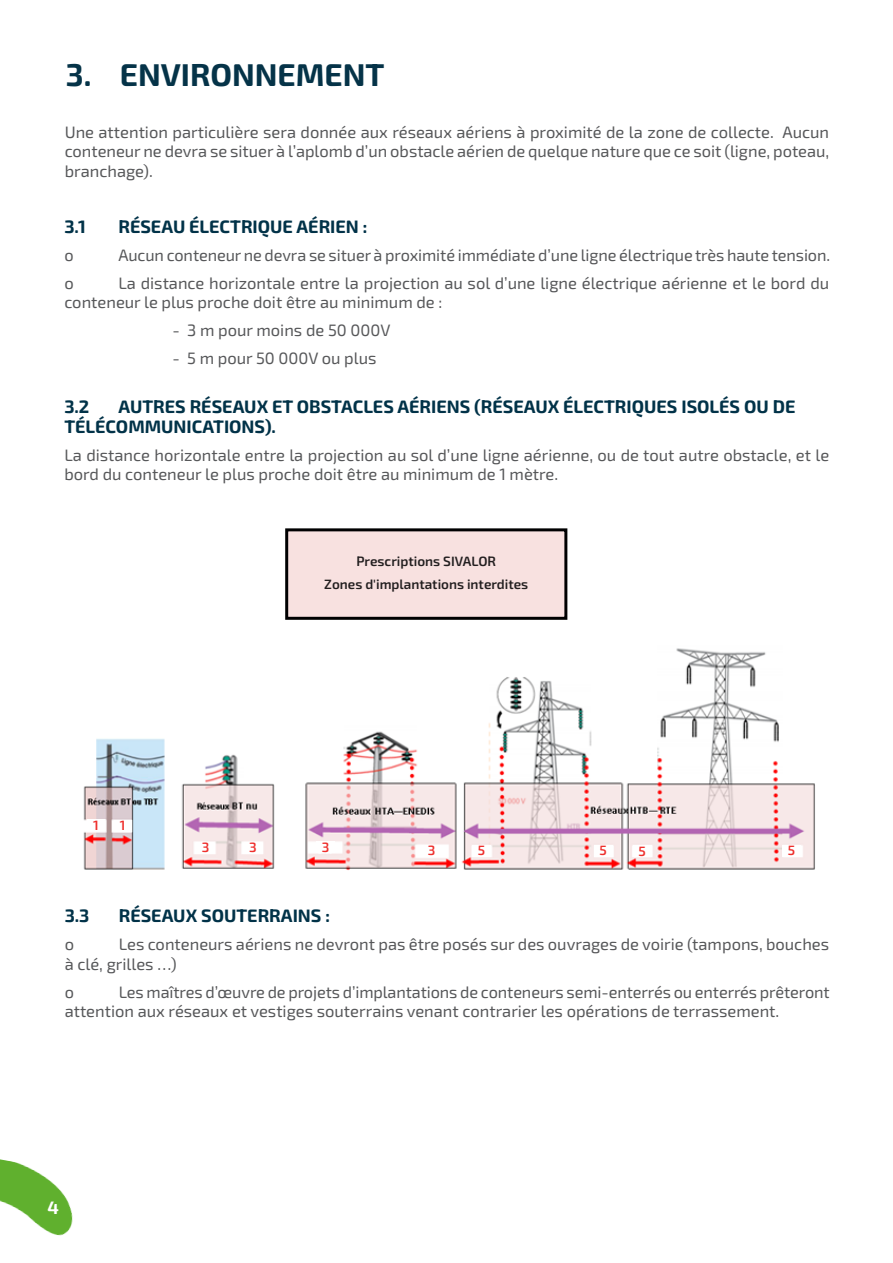
<style>
.page{position:relative;width:893px;height:1263px;background:#fff}
.page>*{position:absolute;margin:0;border:0;box-sizing:border-box;transform-origin:0 0}
.t1{font:700 31.5px "Exo 2";color:#053348}
.texte_rédac{font:700 18px/19.5px "Exo 2";color:#013248}
.t2{font:700 18px "Exo 2";color:#fff}
.texte_rédac-2{font:16.5px/19.5px "Exo 2";color:#57585a}
.t3{font:600 13.5px "Exo 2";color:#231f20}
.t4{font:600 13.5px "Exo 2";color:#ee302d}
</style>
<div class="page">
<img style="left:0;top:1159px;width:73px;height:77px">
<svg style="left:49px;top:1159px;width:24px;height:41px"></svg>
<img style="left:83px;top:648px;width:732px;height:222px">
<div style="left:87px;top:819px;width:19px;height:12px;background:#fff"></div>
<div style="left:113px;top:820px;width:19px;height:12px;background:#fff"></div>
<div style="left:197px;top:842px;width:17px;height:11px;background:#fff"></div>
<div style="left:244px;top:842px;width:18px;height:11px;background:#fff"></div>
<div style="left:317px;top:841px;width:18px;height:12px;background:#fff"></div>
<div style="left:422px;top:846px;width:18px;height:11px;background:#fff"></div>
<div style="left:473px;top:845px;width:18px;height:11px;background:#fff"></div>
<div style="left:594px;top:845px;width:18px;height:11px;background:#fff"></div>
<div style="left:633px;top:846px;width:18px;height:11px;background:#fff"></div>
<div style="left:783px;top:845px;width:18px;height:11px;background:#fff"></div>
<div style="left:285px;top:528px;width:282px;height:92px;background:#f8e1e0;border:3px solid #000001"></div>
<p class="t1" style="left:66px;top:53px;width:320px">3. ENVIRONNEMENT</p>
<p class="texte_rédac-2" style="left:65px;top:121px;width:766px;text-align:justify">Une attention particulière sera donnée aux réseaux aériens à proximité de la zone de collecte. Aucun conteneur ne devra se situer à l’aplomb d’un obstacle aérien de quelque nature que ce soit (ligne, poteau, branchage).</p>
<p class="texte_rédac" style="left:64px;top:216px;width:23px">3.1</p>
<p class="texte_rédac" style="left:118px;top:216px;width:251px">RÉSEAU ÉLECTRIQUE AÉRIEN :</p>
<p class="texte_rédac-2" style="left:64px;top:245px;width:11px">o</p>
<p class="texte_rédac-2" style="left:118px;top:245px;width:713px">Aucun conteneur ne devra se situer à proximité immédiate d’une ligne électrique très haute tension.</p>
<p class="texte_rédac-2" style="left:64px;top:273px;width:11px">o</p>
<p class="texte_rédac-2" style="left:64px;top:273px;width:766px;text-indent:54px">La distance horizontale entre la projection au sol d’une ligne électrique aérienne et le bord du conteneur le plus proche doit être au minimum de :</p>
<p class="texte_rédac-2" style="left:172px;top:320px;width:219px">- 3 m pour moins de 50 000V</p>
<p class="texte_rédac-2" style="left:172px;top:348px;width:206px">- 5 m pour 50 000V ou plus</p>
<p class="texte_rédac" style="left:64px;top:396px;width:27px">3.2</p>
<p class="texte_rédac" style="left:64px;top:396px;width:732px;text-indent:54px">AUTRES RÉSEAUX ET OBSTACLES AÉRIENS (RÉSEAUX ÉLECTRIQUES ISOLÉS OU DE<br>TÉLÉCOMMUNICATIONS).</p>
<p class="texte_rédac-2" style="left:64px;top:445px;width:766px">La distance horizontale entre la projection au sol d’une ligne aérienne, ou de tout autre obstacle, et le bord du conteneur le plus proche doit être au minimum de 1 mètre.</p>
<p class="t3" style="left:356px;top:551px;width:141px">Prescriptions SIVALOR</p>
<p class="t3" style="left:324px;top:575px;width:205px">Zones d'implantations interdites</p>
<p class="t4" style="left:93px;top:816px;width:7px">1</p>
<p class="t4" style="left:120px;top:816px;width:7px">1</p>
<p class="t4" style="left:202px;top:838px;width:9px">3</p>
<p class="t4" style="left:249px;top:838px;width:9px">3</p>
<p class="t4" style="left:322px;top:837px;width:9px">3</p>
<p class="t4" style="left:428px;top:841px;width:9px">3</p>
<p class="t4" style="left:478px;top:841px;width:9px">5</p>
<p class="t4" style="left:599px;top:841px;width:9px">5</p>
<p class="t4" style="left:638px;top:842px;width:9px">5</p>
<p class="t4" style="left:788px;top:841px;width:9px">5</p>
<p class="texte_rédac" style="left:65px;top:906px;width:26px">3.3</p>
<p class="texte_rédac" style="left:119px;top:906px;width:213px">RÉSEAUX SOUTERRAINS :</p>
<p class="texte_rédac-2" style="left:65px;top:934px;width:11px">o</p>
<p class="texte_rédac-2" style="left:65px;top:934px;width:766px;text-indent:54px">Les conteneurs aériens ne devront pas être posés sur des ouvrages de voirie (tampons, bouches à clé, grilles …)</p>
<p class="texte_rédac-2" style="left:65px;top:982px;width:11px">o</p>
<p class="texte_rédac-2" style="left:65px;top:982px;width:767px;text-indent:54px">Les maîtres d’œuvre de projets d’implantations de conteneurs semi-enterrés ou enterrés prêteront attention aux réseaux et vestiges souterrains venant contrarier les opérations de terrassement.</p>
<p class="t2" style="left:48px;top:1195px;width:13px">4</p>
</div>
